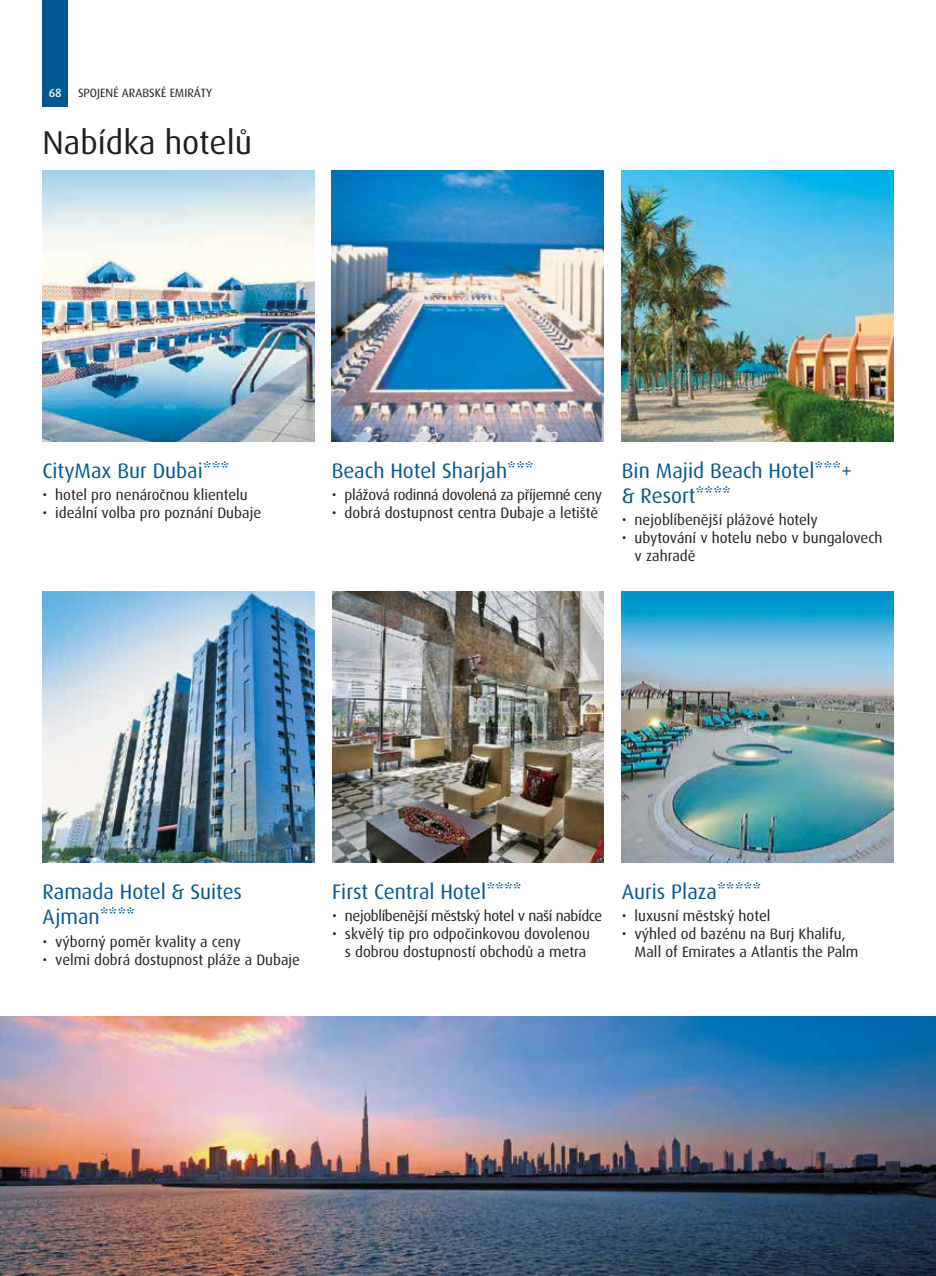
<style>
.page{position:relative;width:936px;height:1276px;background:#fff}
.page>*{position:absolute;margin:0;border:0;box-sizing:border-box;transform-origin:0 0}
.t1{font:33px "Dax CE";color:#1d1d1b}
.t2{font:21px/25.2px "Dax CE";color:#005791}
.t3{font:15px/18px "Dax CE";color:#1d1d1b}
.t4{font:15px "Dax CE";letter-spacing:-.025em;color:#1d1d1b}
.t5{font:12px "Dax CE";color:#1d1d1b}
.t6{font:500 12px "Dax CE";color:#fff}
</style>
<div class="page">
<div style="left:43px;top:0;width:25px;height:106px;background:#005791"></div>
<img style="left:0;top:1016px;width:935px;height:260px">
<img style="left:621px;top:170px;width:272px;height:271px">
<img style="left:621px;top:591px;width:272px;height:271px">
<img style="left:332px;top:591px;width:271px;height:271px">
<img style="left:43px;top:170px;width:271px;height:271px">
<img style="left:332px;top:170px;width:271px;height:271px">
<img style="left:43px;top:591px;width:271px;height:271px">
<p class="t6" style="left:49px;top:85px;width:15px">68</p>
<p class="t5" style="left:78px;top:86px;width:135px">SPOJENÉ ARABSKÉ EMIRÁTY</p>
<h1 class="t1" style="left:43px;top:122px;width:211px">Nabídka hotelů</h1>
<h2 class="t2" style="left:43px;top:457px;width:188px">CityMax Bur Dubai***</h2>
<p class="t3" style="left:43px;top:485px;width:207px">• hotel pro nenáročnou klientelu</p>
<p class="t3" style="left:43px;top:503px;width:220px">• ideální volba pro poznání Dubaje</p>
<h2 class="t2" style="left:332px;top:457px;width:203px">Beach Hotel Sharjah***</h2>
<p class="t4" style="left:332px;top:485px;width:271px">• plážová rodinná dovolená za příjemné ceny</p>
<p class="t3" style="left:332px;top:503px;width:268px">• dobrá dostupnost centra Dubaje a letiště</p>
<h2 class="t2" style="left:621px;top:457px;width:232px">Bin Majid Beach Hotel***+ &amp; Resort****</h2>
<p class="t3" style="left:621px;top:510px;width:197px">• nejoblíbenější plážové hotely</p>
<p class="t3" style="left:634px;top:528px;width:249px;text-indent:-13px">• ubytování v hotelu nebo v bungalovech v zahradě</p>
<h2 class="t2" style="left:43px;top:878px;width:201px">Ramada Hotel &amp; Suites<br>Ajman****</h2>
<p class="t3" style="left:43px;top:932px;width:200px">• výborný poměr kvality a ceny</p>
<p class="t3" style="left:43px;top:950px;width:259px">• velmi dobrá dostupnost pláže a Dubaje</p>
<h2 class="t2" style="left:332px;top:878px;width:191px">First Central Hotel****</h2>
<p class="t4" style="left:332px;top:906px;width:271px">• nejoblíbenější městský hotel v naší nabídce</p>
<p class="t3" style="left:332px;top:924px;width:259px;text-align:right">• skvělý tip pro odpočinkovou dovolenou s dobrou dostupností obchodů a metra</p>
<h2 class="t2" style="left:621px;top:878px;width:141px">Auris Plaza*****</h2>
<p class="t3" style="left:621px;top:906px;width:150px">• luxusní městský hotel</p>
<p class="t3" style="left:634px;top:924px;width:225px;text-indent:-13px">• výhled od bazénu na Burj Khalifu,<br>Mall of Emirates a Atlantis the Palm</p>
</div>
